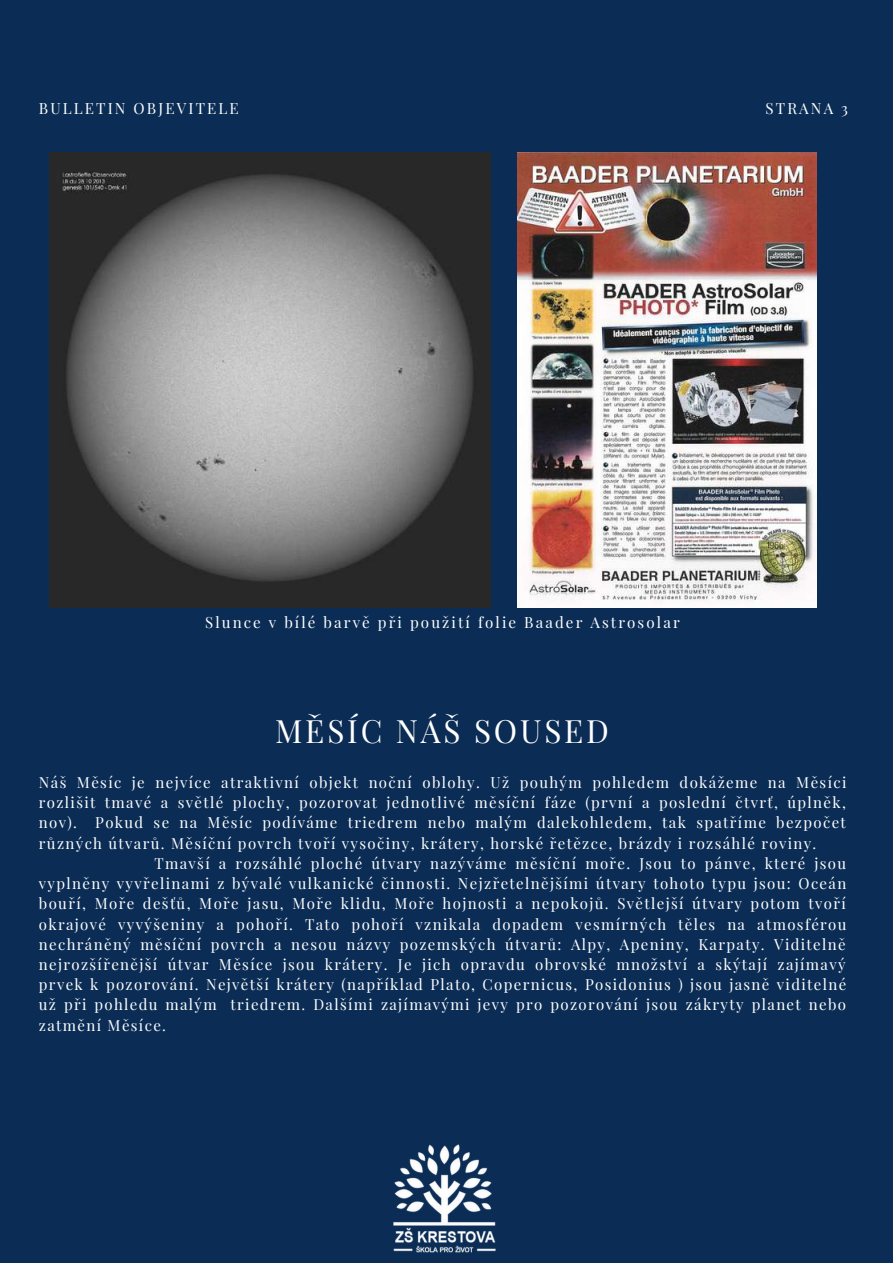
<style>
.page{position:relative;width:893px;height:1264px;background:#fff}
.page>*{position:absolute;margin:0;border:0;box-sizing:border-box;transform-origin:0 0}
.t1{font:31.5px "Playfair Display";letter-spacing:.09em;color:#fff}
.t2{font:15.15px "Playfair Display";letter-spacing:.14em;color:#fff}
.t3{font:15px "Playfair Display";letter-spacing:.09em;color:#fff}
</style>
<div class="page">
<div style="left:0;top:0;width:892px;height:1262px;background:#0b2d55"></div>
<img style="left:518px;top:153px;width:297px;height:454px">
<img style="left:49px;top:153px;width:441px;height:454px">
<img style="left:393px;top:1144px;width:103px;height:109px">
<p class="t2" style="left:39px;top:97px;width:201px">BULLETIN OBJEVITELE</p>
<p class="t2" style="left:765px;top:97px;width:84px">STRANA 3</p>
<p class="t2" style="left:205px;top:612px;width:476px">Slunce v bílé barvě při použití folie Baader Astrosolar</p>
<h1 class="t1" style="left:275px;top:708px;width:335px">MĚSÍC NÁŠ SOUSED</h1>
<p class="t3" style="left:39px;top:771px;width:809px">Náš Měsíc je nejvíce atraktivní objekt noční oblohy. Už pouhým pohledem dokážeme na Měsíci</p>
<p class="t3" style="left:39px;top:791px;width:808px">rozlišit tmavé a světlé plochy, pozorovat jednotlivé měsíční fáze (první a poslední čtvrť, úplněk,</p>
<p class="t3" style="left:39px;top:812px;width:808px">nov). Pokud se na Měsíc podíváme triedrem nebo malým dalekohledem, tak spatříme bezpočet</p>
<p class="t3" style="left:39px;top:832px;width:779px">různých útvarů. Měsíční povrch tvoří vysočiny, krátery, horské řetězce, brázdy i rozsáhlé roviny.</p>
<p class="t3" style="left:154px;top:852px;width:693px">Tmavší a rozsáhlé ploché útvary nazýváme měsíční moře. Jsou to pánve, které jsou</p>
<p class="t3" style="left:39px;top:872px;width:808px">vyplněny vyvřelinami z bývalé vulkanické činnosti. Nejzřetelnějšími útvary tohoto typu jsou: Oceán</p>
<p class="t3" style="left:39px;top:893px;width:808px">bouří, Moře dešťů, Moře jasu, Moře klidu, Moře hojnosti a nepokojů. Světlejší útvary potom tvoří</p>
<p class="t3" style="left:39px;top:913px;width:809px">okrajové vyvýšeniny a pohoří. Tato pohoří vznikala dopadem vesmírných těles na atmosférou</p>
<p class="t3" style="left:39px;top:933px;width:808px">nechráněný měsíční povrch a nesou názvy pozemských útvarů: Alpy, Apeniny, Karpaty. Viditelně</p>
<p class="t3" style="left:39px;top:953px;width:808px">nejrozšířenější útvar Měsíce jsou krátery. Je jich opravdu obrovské množství a skýtají zajímavý</p>
<p class="t3" style="left:39px;top:974px;width:808px">prvek k pozorování. Největší krátery (například Plato, Copernicus, Posidonius ) jsou jasně viditelné</p>
<p class="t3" style="left:39px;top:994px;width:808px">už při pohledu malým triedrem. Dalšími zajímavými jevy pro pozorování jsou zákryty planet nebo</p>
<p class="t3" style="left:39px;top:1014px;width:129px">zatmění Měsíce.</p>
</div>
